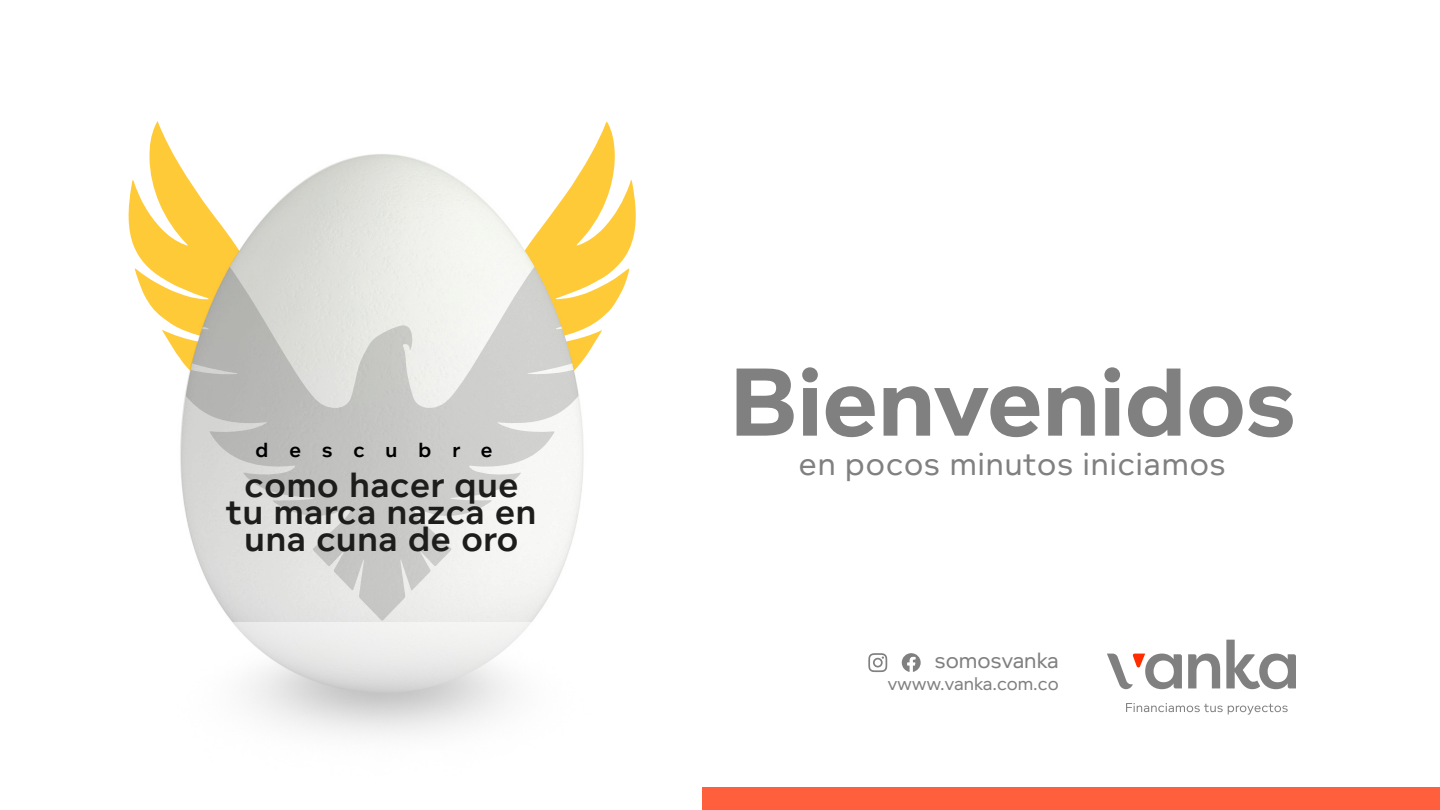
<style>
.page{position:relative;width:1440px;height:810px;background:#fff}
.page>*{position:absolute;margin:0;border:0;box-sizing:border-box;transform-origin:0 0}
.t1{font:700 99px "Foundry Context";color:#808080}
.t2{font:600 36px/27px "Foundry Context";letter-spacing:.02em;color:#1d1d1b;text-align:center}
.t3{font:33px "Foundry Context";letter-spacing:.03em;color:#808080}
.t4{font:22.73px "Foundry Context";color:#808080}
.t5{font:600 21px "Foundry Context";letter-spacing:1em;color:#000}
.t6{font:18.9px "Foundry Context";color:#808080}
</style>
<div class="page">
<svg style="left:902px;top:653px;width:19px;height:19px"></svg>
<svg style="left:868px;top:653px;width:19px;height:19px"></svg>
<svg style="left:1126px;top:703px;width:162px;height:12px"></svg>
<svg style="left:1107px;top:640px;width:189px;height:49px"></svg>
<img style="left:128px;top:154px;width:673px;height:656px">
<svg style="left:181px;top:155px;width:402px;height:466px"></svg>
<svg style="left:129px;top:121px;width:110px;height:250px"></svg>
<svg style="left:525px;top:121px;width:111px;height:250px"></svg>
<div style="left:703px;top:788px;width:737px;height:22px;background:#ff5f3d"></div>
<p class="t5" style="left:256px;top:437px;width:238px">descubre</p>
<p class="t2" style="left:227px;top:470px;width:311px">como hacer que tu marca nazca en una cuna de oro</p>
<h1 class="t1" style="left:730px;top:344px;width:568px">Bienvenidos</h1>
<p class="t3" style="left:799px;top:444px;width:428px">en pocos minutos iniciamos</p>
<p class="t4" style="left:935px;top:647px;width:125px">somosvanka</p>
<p class="t6" style="left:888px;top:673px;width:172px">vwww.vanka.com.co</p>
</div>
